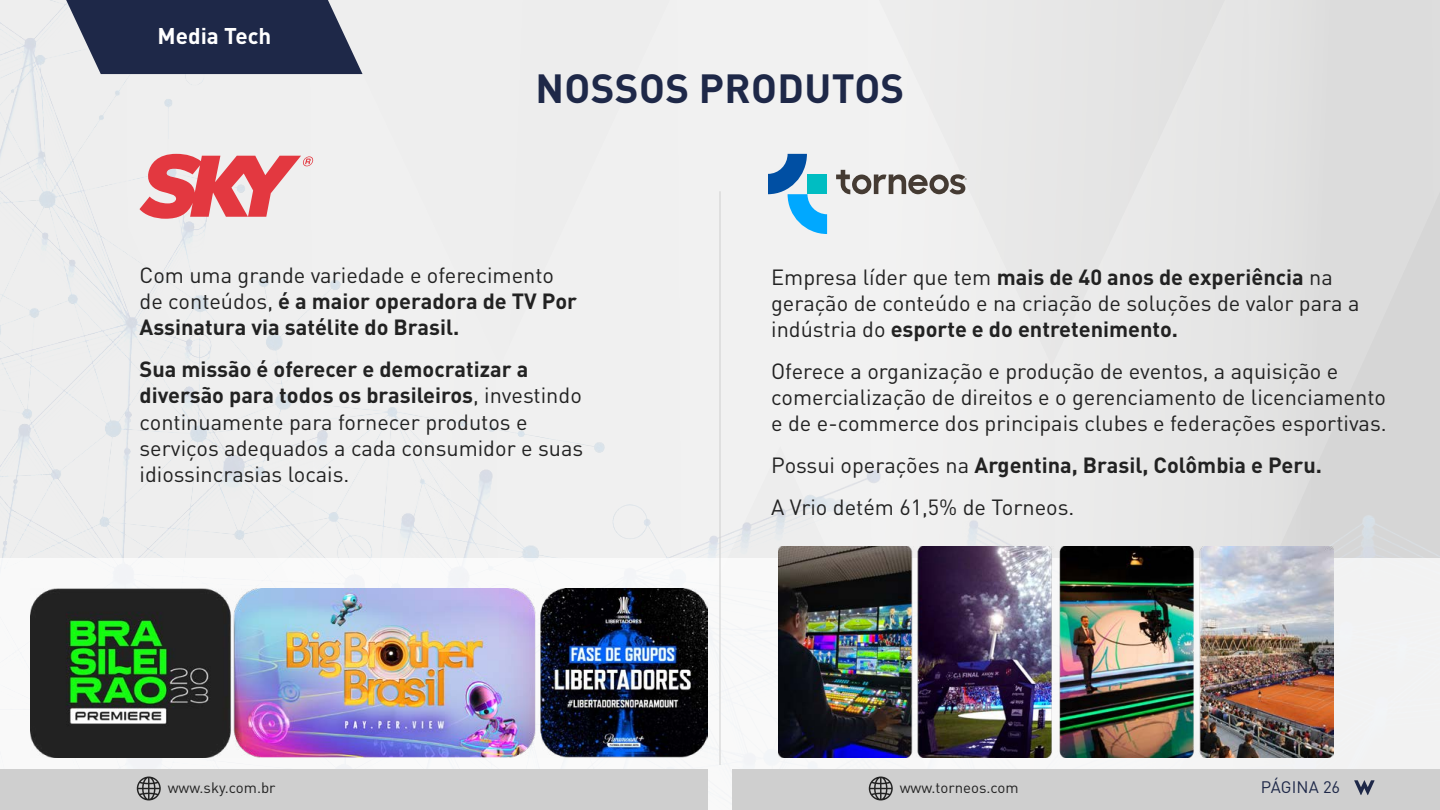
<style>
.page{position:relative;width:1440px;height:810px;background:#fff}
.page>*{position:absolute;margin:0;border:0;box-sizing:border-box;transform-origin:0 0}
.t1{font:700 40.28px "DIN Pro";letter-spacing:.01em;color:#1e2848}
.t2{font:700 22.5px "DIN Pro";color:#fff}
.t3{font:21.75px/26.1px "DIN Pro";color:#222}
.t4{font:700 21.75px/26.1px "DIN Pro";color:#222}
.t5{font:16.5px "DIN Pro";letter-spacing:.005em;color:#1e2848}
.t6{font:15px "DIN Pro";color:#222}
.s1{font-weight:400}
.s2{font-weight:700}
</style>
<div class="page">
<img style="left:0;top:0;width:1440px;height:558px">
<div style="left:0;top:558px;width:1440px;height:252px;background:#f8f9f9"></div>
<svg style="left:66px;top:0;width:297px;height:74px"></svg>
<hr style="left:720px;top:191px;width:1px;height:574px;background:#cfcfcf">
<svg style="left:140px;top:154px;width:173px;height:65px"></svg>
<img style="left:31px;top:588px;width:676px;height:169px">
<img style="left:779px;top:546px;width:555px;height:211px">
<div style="left:732px;top:770px;width:708px;height:40px;background:#cfcfcf"></div>
<div style="left:0;top:770px;width:708px;height:40px;background:#cfcfcf"></div>
<svg style="left:137px;top:777px;width:24px;height:24px"></svg>
<svg style="left:869px;top:777px;width:24px;height:24px"></svg>
<svg style="left:1354px;top:780px;width:21px;height:15px"></svg>
<svg style="left:836px;top:170px;width:131px;height:24px"></svg>
<svg style="left:768px;top:154px;width:59px;height:80px"></svg>
<p class="t2" style="left:157px;top:20px;width:115px">Media Tech</p>
<h1 class="t1" style="left:536px;top:61px;width:370px">NOSSOS PRODUTOS</h1>
<p class="t4" style="left:140px;top:261px;width:439px"><span class="s1">Com uma grande variedade e oferecimento de conteúdos,</span> é a maior operadora de TV Por<br>Assinatura via satélite do Brasil.</p>
<p class="t3" style="left:140px;top:356px;width:445px"><span class="s2">Sua missão é oferecer e democratizar a diversão para todos os brasileiros</span>, investindo continuamente para fornecer produtos e serviços adequados a cada consumidor e suas idiossincrasias locais.</p>
<p class="t3" style="left:771px;top:263px;width:590px">Empresa líder que tem <span class="s2">mais de 40 anos de experiência</span> na geração de conteúdo e na criação de soluções de valor para a indústria do <span class="s2">esporte e do entretenimento.</span></p>
<p class="t3" style="left:771px;top:357px;width:617px">Oferece a organização e produção de eventos, a aquisição e comercialização de direitos e o gerenciamento de licenciamento e de e-commerce dos principais clubes e federações esportivas.</p>
<p class="t3" style="left:771px;top:444px;width:552px;line-height:42px">Possui operações na <span class="s2">Argentina, Brasil, Colômbia e Peru.<br></span>A Vrio detém 61,5% de Torneos.</p>
<p class="t6" style="left:168px;top:778px;width:109px">www.sky.com.br</p>
<p class="t6" style="left:900px;top:778px;width:121px">www.torneos.com</p>
<p class="t5" style="left:1261px;top:776px;width:81px">PÁGINA 26</p>
</div>
